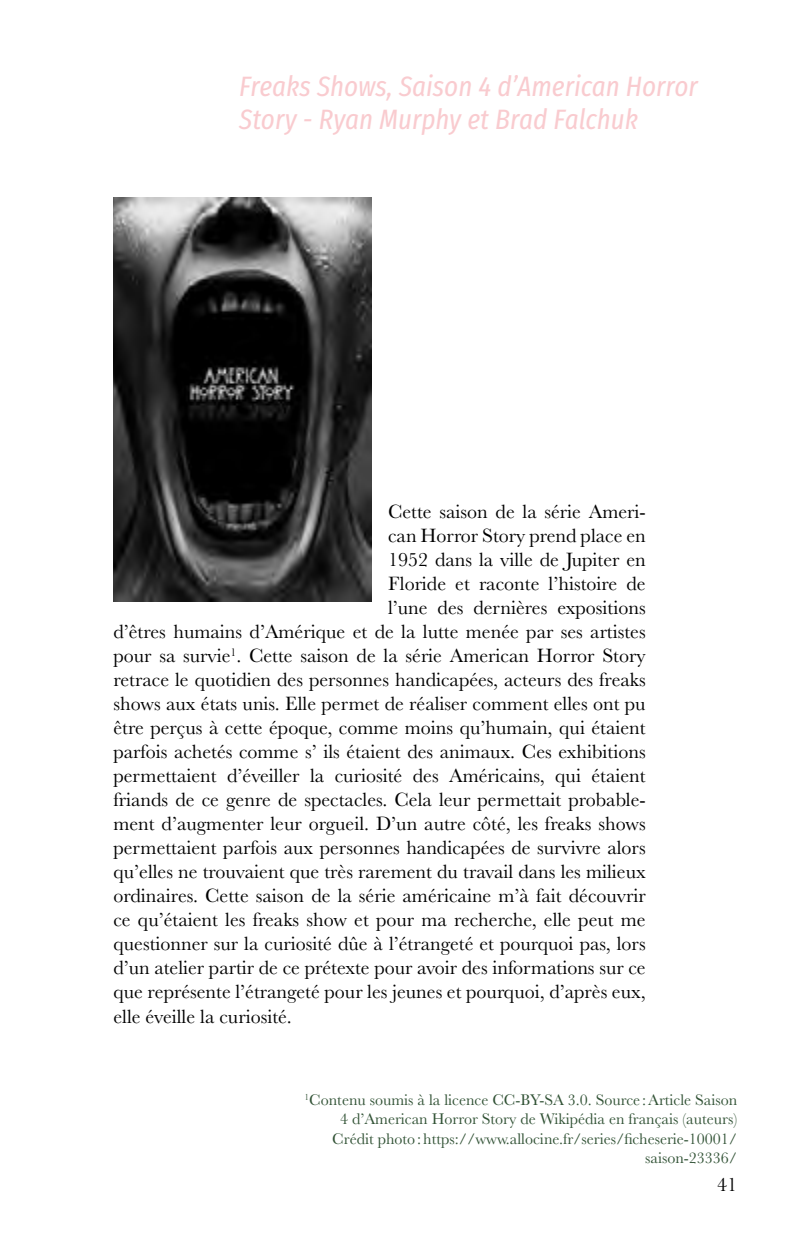
<style>
.page{position:relative;width:794px;height:1248px;background:#fff}
.page>*{position:absolute;margin:0;border:0;box-sizing:border-box;transform-origin:0 0}
.t1{font:italic 28px/33.6px "Fira Sans Condensed";color:#f9cbcf}
.t2{font:20px "Baskerville";color:#000}
.t3{font:16px/19.2px "Baskerville";color:#315235;text-align:right}
</style>
<div class="page">
<img style="left:113px;top:197px;width:258px;height:404px">
<h1 class="t1" style="left:239px;top:69px;width:460px">Freaks Shows, Saison 4 d’American Horror<br>Story - Ryan Murphy et Brad Falchuk</h1>
<p class="t2" style="left:388px;top:499px;width:259px">Cette saison de la série Ameri-</p>
<p class="t2" style="left:388px;top:523px;width:259px">can Horror Story prend place en</p>
<p class="t2" style="left:388px;top:547px;width:259px">1952 dans la ville de Jupiter en</p>
<p class="t2" style="left:388px;top:571px;width:259px">Floride et raconte l’histoire de</p>
<p class="t2" style="left:388px;top:595px;width:259px">l’une des dernières expositions</p>
<p class="t2" style="left:113px;top:619px;width:534px">d’êtres humains d’Amérique et de la lutte menée par ses artistes</p>
<p class="t2" style="left:113px;top:643px;width:534px">pour sa survie<sup>1</sup>. Cette saison de la série American Horror Story</p>
<p class="t2" style="left:113px;top:667px;width:534px">retrace le quotidien des personnes handicapées, acteurs des freaks</p>
<p class="t2" style="left:113px;top:691px;width:534px">shows aux états unis. Elle permet de réaliser comment elles ont pu</p>
<p class="t2" style="left:113px;top:715px;width:534px">être perçus à cette époque, comme moins qu’humain, qui étaient</p>
<p class="t2" style="left:113px;top:739px;width:534px">parfois achetés comme s’ ils étaient des animaux. Ces exhibitions</p>
<p class="t2" style="left:113px;top:763px;width:534px">permettaient d’éveiller la curiosité des Américains, qui étaient</p>
<p class="t2" style="left:113px;top:787px;width:534px">friands de ce genre de spectacles. Cela leur permettait probable-</p>
<p class="t2" style="left:113px;top:811px;width:534px">ment d’augmenter leur orgueil. D’un autre côté, les freaks shows</p>
<p class="t2" style="left:113px;top:835px;width:534px">permettaient parfois aux personnes handicapées de survivre alors</p>
<p class="t2" style="left:113px;top:859px;width:534px">qu’elles ne trouvaient que très rarement du travail dans les milieux</p>
<p class="t2" style="left:113px;top:883px;width:534px">ordinaires. Cette saison de la série américaine m’à fait découvrir</p>
<p class="t2" style="left:113px;top:907px;width:534px">ce qu’étaient les freaks show et pour ma recherche, elle peut me</p>
<p class="t2" style="left:113px;top:931px;width:534px">questionner sur la curiosité dûe à l’étrangeté et pourquoi pas, lors</p>
<p class="t2" style="left:113px;top:955px;width:534px">d’un atelier partir de ce prétexte pour avoir des informations sur ce</p>
<p class="t2" style="left:113px;top:979px;width:534px">que représente l’étrangeté pour les jeunes et pourquoi, d’après eux,</p>
<p class="t2" style="left:113px;top:1003px;width:180px">elle éveille la curiosité.</p>
<p class="t3" style="left:305px;top:1090px;width:434px"><sup>1</sup>Contenu soumis à la licence CC-BY-SA 3.0. Source :Article Saison 4 d’American Horror Story de Wikipédia en français (auteurs)<br>Crédit photo:https://www.allocine.fr/series/ficheserie-10001/ saison-23336/</p>
<p class="t2" style="left:717px;top:1171px;width:21px">41</p>
</div>
